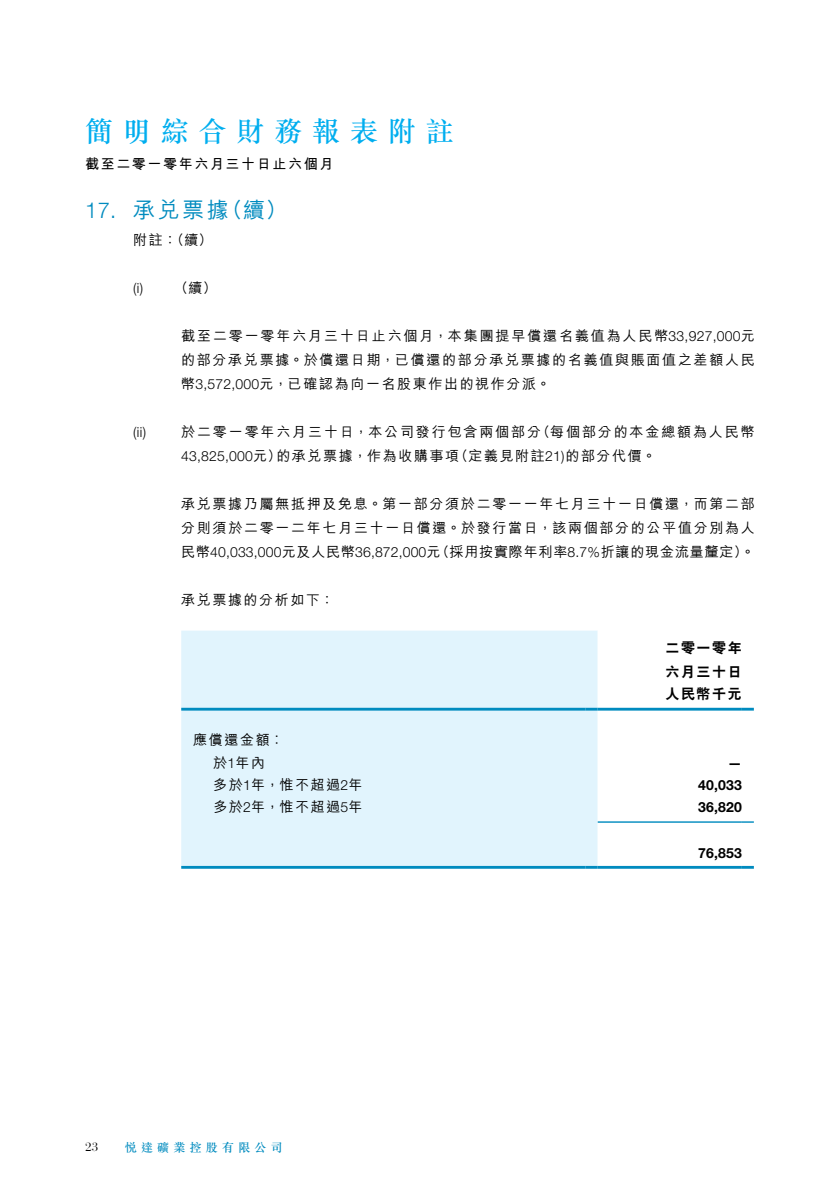
<style>
.page{position:relative;width:840px;height:1191px;background:#fff}
.page>*{position:absolute;margin:0;border:0;box-sizing:border-box;transform-origin:0 0}
.t1{font:500 28px "M Sung HK";letter-spacing:.35em;color:#00aeef}
.t2{font:500 22px "M Hei HK";color:#008bbf}
.t3{font:300 22px "Helvetica Neue LT Std";color:#008bbf}
.t4{font:500 14px/24px "M Hei HK";letter-spacing:.12em;color:#000;text-align:justify}
.t5{font:300 14px "Helvetica Neue LT Std";letter-spacing:.01em;color:#000}
.t6{font:700 14px "Helvetica Neue LT Std";letter-spacing:.015em;color:#000}
.t7{font:700 14px "M Hei HK";letter-spacing:.115em;color:#000}
.t8{font:800 14px/24px "C Hei 2 HK";letter-spacing:.115em;color:#000}
.t9{font:500 12px "M Sung HK";letter-spacing:.35em;color:#008bbf}
.t10{font:12px "Bauer Bodoni Std";color:#000}
.s1{font-family:"Helvetica Neue LT Std";font-weight:300}
.s2{font-family:"M Hei HK";font-weight:500}
</style>
<div class="page">
<div style="left:181px;top:630px;width:404px;height:236px;background:#e1f4fd"></div>
<hr style="left:181px;top:708px;width:404px;height:2px;background:#008bbf">
<hr style="left:181px;top:866px;width:404px;height:2px;background:#008bbf">
<svg style="left:585px;top:630px;width:168px;height:238px"></svg>
<h1 class="t1" style="left:85px;top:112px;width:370px">簡明綜合財務報表附註</h1>
<p class="t7" style="left:85px;top:154px;width:249px">截至二零一零年六月三十日止六個月</p>
<h2 class="t3" style="left:85px;top:197px;width:33px">17.</h2>
<h2 class="t2" style="left:133px;top:194px;width:97px">承兌票據</h2>
<h2 class="t2" style="left:221px;top:194px;width:68px">（續(</h2>
<p class="t4" style="left:133px;top:226px;width:81px">附註（：續(</p>
<p class="t4" style="left:174px;top:274px;width:44px">（續(</p>
<p class="t5" style="left:133px;top:279px;width:12px">i( )</p>
<p class="t5" style="left:133px;top:423px;width:14px">)i i(</p>
<p class="t4" style="left:181px;top:322px;width:575px">截至二零一零年六月三十日止六個月，本集團提早償還名義值為人民幣<span class="s1">33,927,000</span>元的部分承兌票據。於償還日期，已償還的部分承兌票據的名義值與賬面值之差額人民幣<span class="s1">3,572,000</span>元，已確認為向一名股東作出的視作分派。</p>
<p class="t4" style="left:535px;top:418px;width:220px">（每個部分的本金總額為人民幣</p>
<p class="t4" style="left:181px;top:418px;width:361px">於二零一零年六月三十日，本公司發行包含兩個部分</p>
<p class="t4" style="left:276px;top:442px;width:184px">的承兌票據，作為收購事項</p>
<p class="t4" style="left:454px;top:442px;width:203px">（定義見附註<span class="s1">21)</span>的部分代價。</p>
<p class="t5" style="left:181px;top:447px;width:102px">43,825,000<span class="s2">元）</span></p>
<p class="t4" style="left:181px;top:490px;width:575px;text-align:right">承兌票據乃屬無抵押及免息。第一部分須於二零一一年七月三十一日償還，而第二部分則須於二零一二年七月三十一日償還。於發行當日，該兩個部分的公平值分別為人（採用按實際年利率<span class="s1">8.7%</span>折讓的現金流量釐定。(</p>
<p class="t5" style="left:181px;top:543px;width:261px"><span class="s2">民幣</span>40,033,000<span class="s2">元及人民幣</span>36,872,000<span class="s2">元</span></p>
<p class="t4" style="left:181px;top:586px;width:154px">承兌票據的分析如下：</p>
<p class="t4" style="left:193px;top:727px;width:92px">應償還金額‥</p>
<p class="t4" style="left:213px;top:749px;width:53px">於<span class="s1">1</span>年內</p>
<p class="t4" style="left:213px;top:771px;width:151px">多於年<span class="s1">1</span> ，惟不超過年<span class="s1">2</span></p>
<p class="t4" style="left:213px;top:794px;width:151px">多於年<span class="s1">2</span> ，惟不超過年<span class="s1">5</span></p>
<p class="t8" style="left:665px;top:636px;width:78px">二零一零年六月三十日</p>
<p class="t8" style="left:665px;top:682px;width:78px">人民幣千元</p>
<p class="t6" style="left:727px;top:754px;width:15px">—</p>
<p class="t6" style="left:697px;top:776px;width:45px">40,033</p>
<p class="t6" style="left:697px;top:798px;width:45px">36,820</p>
<p class="t6" style="left:697px;top:844px;width:45px">76,853</p>
<p class="t10" style="left:85px;top:1139px;width:15px">23</p>
<p class="t9" style="left:125px;top:1139px;width:159px">悅達礦業控股有限公司</p>
</div>
